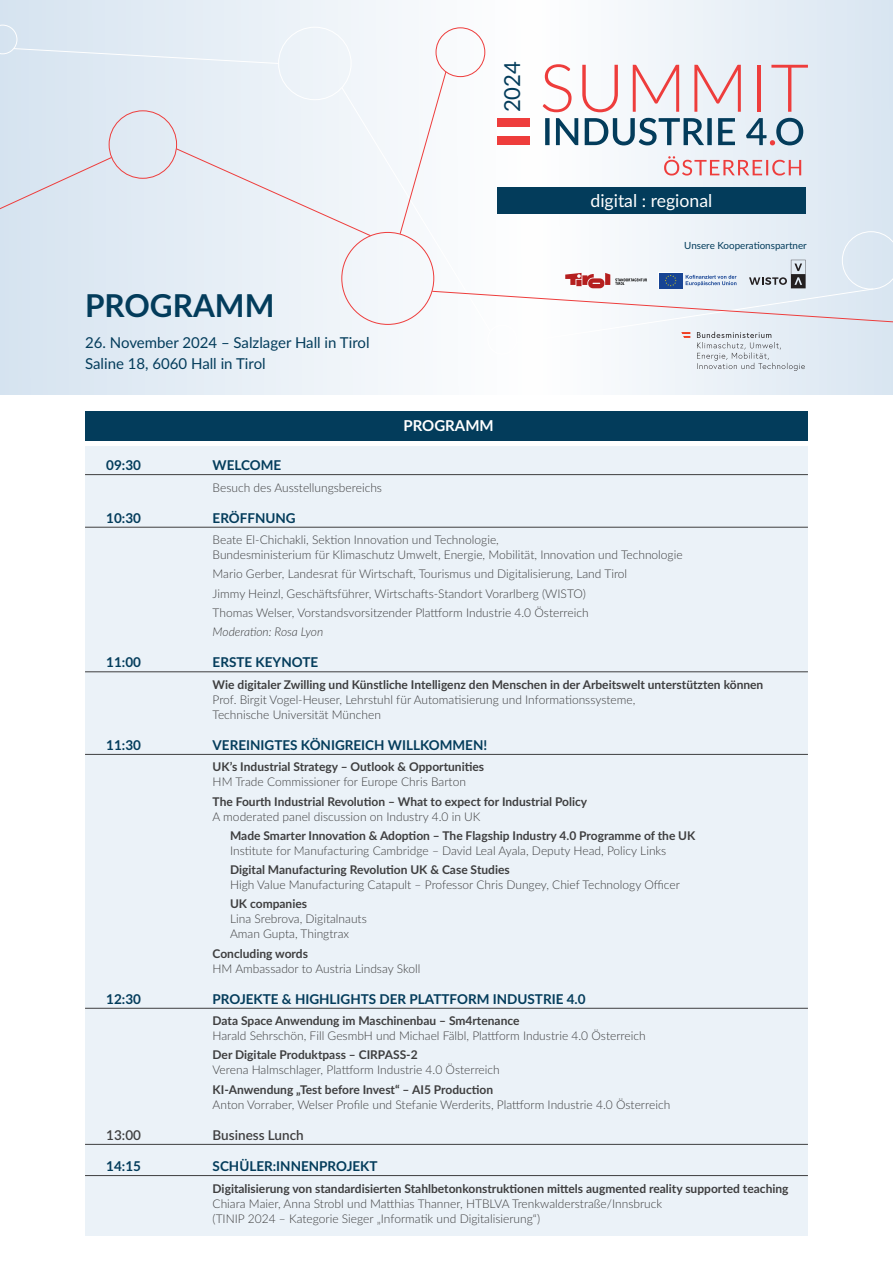
<style>
.page{position:relative;width:893px;height:1263px;background:#fff}
.page>*{position:absolute;margin:0;border:0;box-sizing:border-box;transform-origin:0 0}
.t1{font:700 31.5px "Lato";color:#033c5b}
.t2{font:22.05px "Lato";color:#033c5b}
.t3{font:17.7px "Lato";color:#fff}
.t4{font:15px/21px "Lato";color:#033c5b}
.t5{font:700 15px "Lato";color:#fff}
.t6{font:700 13.5px "Lato";color:#033c5b}
.t7{font:600 13.5px "Lato";color:#3e3e3f}
.t8{font:300 12px/15px "Lato";color:#3e3e3f}
.t9{font:700 12px "Lato";color:#3e3e3f}
.t10{font:italic 300 12px "Lato";color:#3e3e3f}
.t11{font:9.75px "Lato";color:#033c5b}
</style>
<div class="page">
<svg style="left:0;top:0;width:893px;height:395px"></svg>
<div style="left:85px;top:411px;width:723px;height:29px;background:#033c5b"></div>
<div style="left:85px;top:446px;width:723px;height:790px;background:#ebf2f8"></div>
<hr style="left:85px;top:474px;width:723px;height:1px;background:#3e3e3f">
<hr style="left:85px;top:527px;width:723px;height:1px;background:#3e3e3f">
<hr style="left:85px;top:671px;width:723px;height:1px;background:#3e3e3f">
<hr style="left:85px;top:754px;width:723px;height:1px;background:#3e3e3f">
<hr style="left:85px;top:1008px;width:723px;height:1px;background:#3e3e3f">
<hr style="left:85px;top:1144px;width:723px;height:1px;background:#3e3e3f">
<hr style="left:85px;top:1175px;width:723px;height:1px;background:#3e3e3f">
<svg style="left:0;top:25px;width:893px;height:346px"></svg>
<h2 class="t2" style="left:500px;top:112px;width:53px;rotate:-90deg">2024</h2>
<h1 class="t1" style="left:85px;top:288px;width:191px">PROGRAMM</h1>
<p class="t4" style="left:85px;top:331px;width:286px">26. November 2024 – Salzlager Hall in Tirol<br>Saline 18, 6060 Hall in Tirol</p>
<p class="t5" style="left:403px;top:418px;width:92px">PROGRAMM</p>
<h3 class="t3" style="left:590px;top:187px;width:123px">digital : regional</h3>
<p class="t11" style="left:684px;top:239px;width:124px">Unsere Kooperationspartner</p>
<p class="t6" style="left:106px;top:458px;width:36px">09:30</p>
<p class="t6" style="left:213px;top:458px;width:70px">WELCOME</p>
<p class="t8" style="left:213px;top:481px;width:171px">Besuch des Ausstellungsbereichs</p>
<p class="t6" style="left:106px;top:511px;width:36px">10:30</p>
<p class="t6" style="left:213px;top:511px;width:85px">ERÖFFNUNG</p>
<p class="t8" style="left:213px;top:532px;width:472px">Beate El-Chichakli, Sektion Innovation und Technologie,<br>Bundesministerium für Klimaschutz Umwelt, Energie, Mobilität, Innovation und Technologie</p>
<p class="t8" style="left:213px;top:564px;width:416px;line-height:19.2px">Mario Gerber, Landesrat für Wirtschaft, Tourismus und Digitalisierung, Land Tirol<br>Jimmy Heinzl, Geschäftsführer, Wirtschafts-Standort Vorarlberg (WISTO)<br>Thomas Welser, Vorstandsvorsitzender Plattform Industrie 4.0 Österreich</p>
<p class="t10" style="left:213px;top:623px;width:112px">Moderation: Rosa Lyon</p>
<p class="t6" style="left:106px;top:655px;width:36px">11:00</p>
<p class="t6" style="left:213px;top:655px;width:107px">ERSTE KEYNOTE</p>
<p class="t9" style="left:213px;top:678px;width:552px">Wie digitaler Zwilling und Künstliche Intelligenz den Menschen in der Arbeitswelt unterstützten können</p>
<p class="t8" style="left:213px;top:691px;width:424px">Prof. Birgit Vogel-Heuser, Lehrstuhl für Automatisierung und Informationssysteme,<br>Technische Universität München</p>
<p class="t6" style="left:106px;top:738px;width:36px">11:30</p>
<p class="t6" style="left:213px;top:738px;width:276px">VEREINIGTES KÖNIGREICH WILLKOMMEN!</p>
<p class="t9" style="left:213px;top:758px;width:273px">UK’s Industrial Strategy – Outlook &amp; Opportunities</p>
<p class="t8" style="left:213px;top:774px;width:255px">HM Trade Commissioner for Europe Chris Barton</p>
<p class="t9" style="left:213px;top:792px;width:376px">The Fourth Industrial Revolution – What to expect for Industrial Policy</p>
<p class="t8" style="left:213px;top:808px;width:269px">A moderated panel discussion on Industry 4.0 in UK</p>
<p class="t9" style="left:230px;top:827px;width:467px">Made Smarter Innovation &amp; Adoption – The Flagship Industry 4.0 Programme of the UK</p>
<p class="t8" style="left:230px;top:842px;width:438px">Institute for Manufacturing Cambridge – David Leal Ayala, Deputy Head, Policy Links</p>
<p class="t9" style="left:230px;top:861px;width:281px">Digital Manufacturing Revolution UK &amp; Case Studies</p>
<p class="t8" style="left:230px;top:877px;width:451px">High Value Manufacturing Catapult – Professor Chris Dungey, Chief Technology Officer</p>
<p class="t9" style="left:230px;top:897px;width:79px">UK companies</p>
<p class="t8" style="left:230px;top:911px;width:138px">Lina Srebrova, Digitalnauts<br>Aman Gupta, Thingtrax</p>
<p class="t9" style="left:213px;top:947px;width:97px">Concluding words</p>
<p class="t8" style="left:213px;top:960px;width:209px">HM Ambassador to Austria Lindsay Skoll</p>
<p class="t6" style="left:106px;top:989px;width:36px">12:30</p>
<p class="t6" style="left:213px;top:989px;width:374px">PROJEKTE &amp; HIGHLIGHTS DER PLATTFORM INDUSTRIE 4.0</p>
<p class="t9" style="left:213px;top:1012px;width:308px">Data Space Anwendung im Maschinenbau – Sm4rtenance</p>
<p class="t8" style="left:213px;top:1028px;width:435px">Harald Sehrschön, Fill GesmbH und Michael Fälbl, Plattform Industrie 4.0 Österreich</p>
<p class="t9" style="left:213px;top:1049px;width:207px">Der Digitale Produktpass – CIRPASS-2</p>
<p class="t8" style="left:213px;top:1062px;width:289px">Verena Halmschlager, Plattform Industrie 4.0 Österreich</p>
<p class="t9" style="left:213px;top:1080px;width:282px">KI-Anwendung „Test before Invest“ – AI5 Production</p>
<p class="t8" style="left:213px;top:1096px;width:459px">Anton Vorraber, Welser Profile und Stefanie Werderits, Plattform Industrie 4.0 Österreich</p>
<p class="t7" style="left:106px;top:1127px;width:36px">13:00</p>
<p class="t7" style="left:213px;top:1127px;width:93px">Business Lunch</p>
<p class="t6" style="left:106px;top:1156px;width:36px">14:15</p>
<p class="t6" style="left:213px;top:1156px;width:166px">SCHÜLER:INNENPROJEKT</p>
<p class="t9" style="left:213px;top:1179px;width:577px">Digitalisierung von standardisierten Stahlbetonkonstruktionen mittels augmented reality supported teaching</p>
<p class="t8" style="left:213px;top:1195px;width:451px">Chiara Maier, Anna Strobl und Matthias Thanner, HTBLVA Trenkwalderstraße/Innsbruck (TINIP 2024 – Kategorie Sieger „Informatik und Digitalisierung“)</p>
</div>
